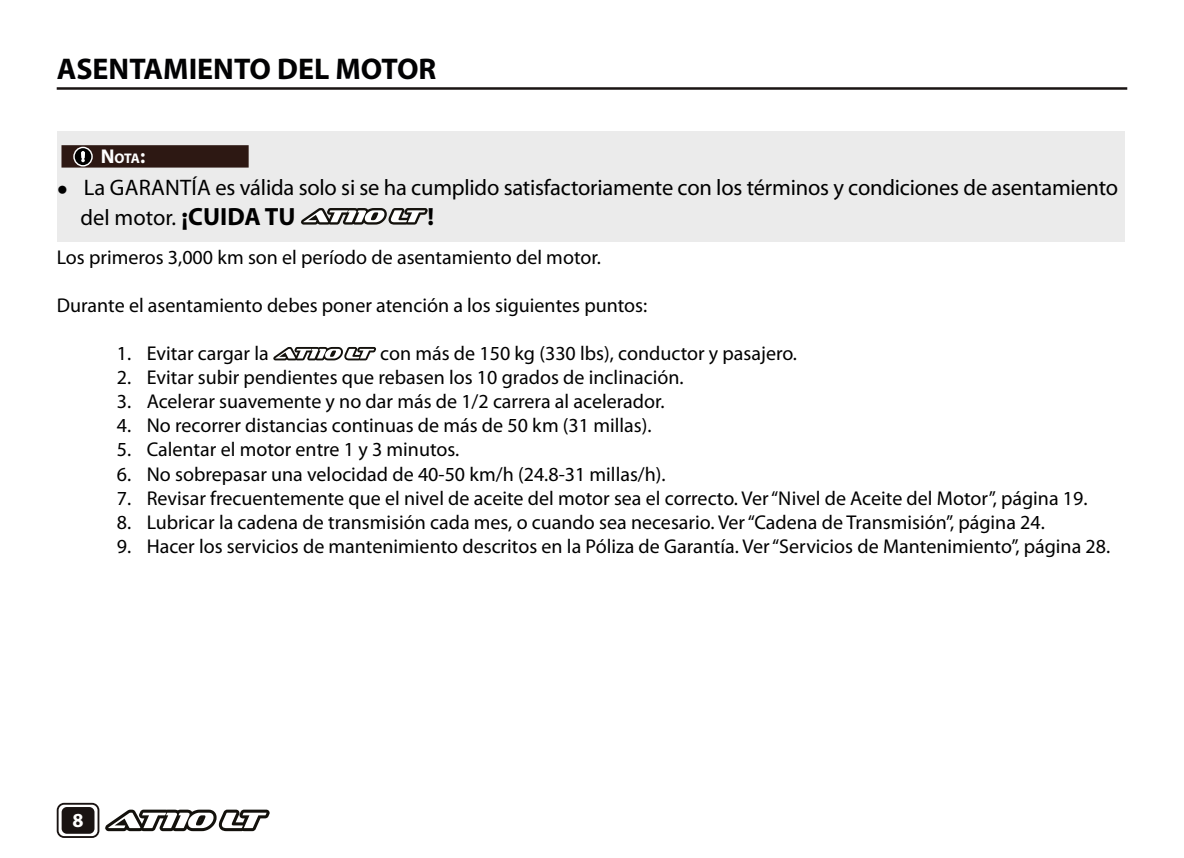
<style>
.page{position:relative;width:1184px;height:858px;background:#fff}
.page>*{position:absolute;margin:0;border:0;box-sizing:border-box;transform-origin:0 0}
.t1{font:700 30px "Myriad Pro";color:#020203}
.t2{font:700 25px "Myriad Pro";color:#000}
.t3{font:22.5px/30px "Myriad Pro";letter-spacing:-.01em;color:#000}
.t4{font:20px "Myriad Pro";color:#000}
.t5{font:700 20px "Myriad Pro";color:#fff}
.t6{font:700 14px "Myriad Pro";color:#fff}
.s1{font-size:20px}
.s2{font-family:"Arial";font-size:18.75px}
.s3{font-weight:700;font-size:25px}
</style>
<div class="page">
<svg style="left:105px;top:809px;width:164px;height:22px"></svg>
<hr style="left:57px;top:87px;width:1070px;height:3px;background:#1a1413">
<svg style="left:57px;top:802px;width:42px;height:35px"></svg>
<svg style="left:273px;top:347px;width:103px;height:13px"></svg>
<div style="left:57px;top:131px;width:1067px;height:111px;background:#ebebeb"></div>
<div style="left:61px;top:145px;width:188px;height:22px;background:#2d1813;border:5px solid #2d1813"></div>
<svg style="left:74px;top:147px;width:18px;height:19px"></svg>
<div style="left:73px;top:147px;width:20px;height:19px;border:1px solid #fff;border-radius:50%"></div>
<svg style="left:81px;top:151px;width:4px;height:11px"></svg>
<svg style="left:301px;top:208px;width:126px;height:16px"></svg>
<h1 class="t1" style="left:57px;top:50px;width:381px">ASENTAMIENTO DEL MOTOR</h1>
<p class="t6" style="left:101px;top:149px;width:46px"><span class="s1">N</span> ota<span class="s1">:</span></p>
<p class="t3" style="left:81px;top:172px;width:1039px;text-indent:-24px"><span class="s2">●</span> La GARANTÍA es válida solo si se ha cumplido satisfactoriamente con los términos y condiciones de asentamiento del motor. <span class="s3">¡CUIDA TU</span></p>
<p class="t2" style="left:427px;top:200px;width:8px">!</p>
<p class="t4" style="left:57px;top:245px;width:546px">Los primeros 3,000 km son el período de asentamiento del motor.</p>
<p class="t4" style="left:57px;top:293px;width:592px">Durante el asentamiento debes poner atención a los siguientes puntos:</p>
<p class="t4" style="left:117px;top:341px;width:153px">1. Evitar cargar la</p>
<p class="t4" style="left:380px;top:341px;width:418px">con más de 150 kg (330 lbs), conductor y pasajero.</p>
<p class="t4" style="left:117px;top:365px;width:568px">2. Evitar subir pendientes que rebasen los 10 grados de inclinación.</p>
<p class="t4" style="left:117px;top:389px;width:549px">3. Acelerar suavemente y no dar más de 1/2 carrera al acelerador.</p>
<p class="t4" style="left:117px;top:413px;width:536px">4. No recorrer distancias continuas de más de 50 km (31 millas).</p>
<p class="t4" style="left:117px;top:437px;width:344px">5. Calentar el motor entre 1 y 3 minutos.</p>
<p class="t4" style="left:117px;top:461px;width:550px">6. No sobrepasar una velocidad de 40-50 km/h (24.8-31 millas/h).</p>
<p class="t4" style="left:117px;top:485px;width:972px">7. Revisar frecuentemente que el nivel de aceite del motor sea el correcto. Ver “Nivel de Aceite del Motor”, página 19.</p>
<p class="t4" style="left:117px;top:509px;width:929px">8. Lubricar la cadena de transmisión cada mes, o cuando sea necesario. Ver “Cadena de Transmisión”, página 24.</p>
<p class="t4" style="left:117px;top:533px;width:995px">9. Hacer los servicios de mantenimiento descritos en la Póliza de Garantía. Ver “Servicios de Mantenimiento”, página 28.</p>
<p class="t5" style="left:72px;top:807px;width:13px">8</p>
</div>
